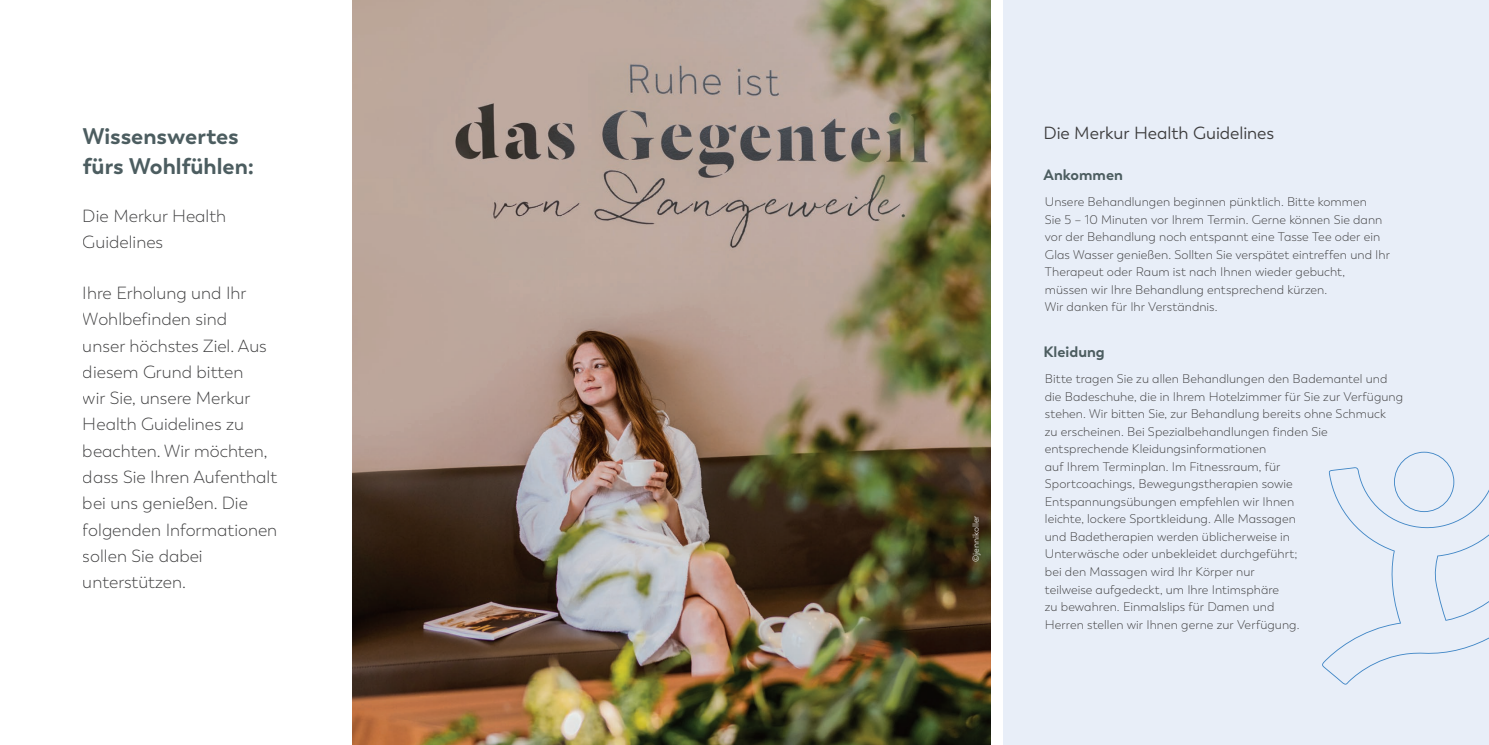
<style>
.page{position:relative;width:1489px;height:745px;background:#fff}
.page>*{position:absolute;margin:0;border:0;box-sizing:border-box;transform-origin:0 0}
.t1{font:700 22.5px/30px "Boston";color:#4c5d60}
.t2{font:300 17.5px/26.2px "Boston";color:#3e3e3f}
.t3{font:17.5px "Boston";letter-spacing:-.005em;color:#3e3e3f}
.t4{font:700 15px "Boston";color:#4c5d60}
.t5{font:300 12.5px/17.5px "Boston";letter-spacing:.005em;color:#3e3e3f}
.t6{font:8.75px "Boston";color:#fff}
</style>
<div class="page">
<div style="left:1003px;top:0;width:485px;height:744px;background:#e8eef8"></div>
<img style="left:352px;top:0;width:638px;height:744px">
<h1 class="t1" style="left:83px;top:122px;width:173px">Wissenswertes fürs Wohlfühlen:</h1>
<h2 class="t2" style="left:83px;top:202px;width:145px">Die Merkur Health<br>Guidelines</h2>
<p class="t2" style="left:83px;top:280px;width:196px">Ihre Erholung und Ihr<br>Wohlbefinden sind<br>unser höchstes Ziel. Aus diesem Grund bitten<br>wir Sie, unsere Merkur<br>Health Guidelines zu beachten. Wir möchten, dass Sie Ihren Aufenthalt bei uns genießen. Die folgenden Informationen sollen Sie dabei unterstützen.</p>
<p class="t6" style="left:970px;top:562px;width:48px;rotate:-90deg">©jennikoller</p>
<h2 class="t3" style="left:1043px;top:123px;width:232px">Die Merkur Health Guidelines</h2>
<p class="t4" style="left:1043px;top:165px;width:81px">Ankommen</p>
<p class="t5" style="left:1044px;top:193px;width:346px">Unsere Behandlungen beginnen pünktlich. Bitte kommen<br>Sie 5 – 10 Minuten vor Ihrem Termin. Gerne können Sie dann vor der Behandlung noch entspannt eine Tasse Tee oder ein Glas Wasser genießen. Sollten Sie verspätet eintreffen und Ihr Therapeut oder Raum ist nach Ihnen wieder gebucht, müssen wir Ihre Behandlung entsprechend kürzen.<br>Wir danken für Ihr Verständnis.</p>
<p class="t4" style="left:1043px;top:342px;width:63px">Kleidung</p>
<p class="t5" style="left:1044px;top:370px;width:360px">Bitte tragen Sie zu allen Behandlungen den Bademantel und die Badeschuhe, die in Ihrem Hotelzimmer für Sie zur Verfügung stehen. Wir bitten Sie, zur Behandlung bereits ohne Schmuck<br>zu erscheinen. Bei Spezialbehandlungen finden Sie entsprechende Kleidungsinformationen<br>auf Ihrem Terminplan. Im Fitnessraum, für<br>Sportcoachings, Bewegungstherapien sowie Entspannungsübungen empfehlen wir Ihnen<br>leichte, lockere Sportkleidung. Alle Massagen<br>und Badetherapien werden üblicherweise in<br>Unterwäsche oder unbekleidet durchgeführt;<br>bei den Massagen wird Ihr Körper nur<br>teilweise aufgedeckt, um Ihre Intimsphäre<br>zu bewahren. Einmalslips für Damen und<br>Herren stellen wir Ihnen gerne zur Verfügung.</p>
</div>
